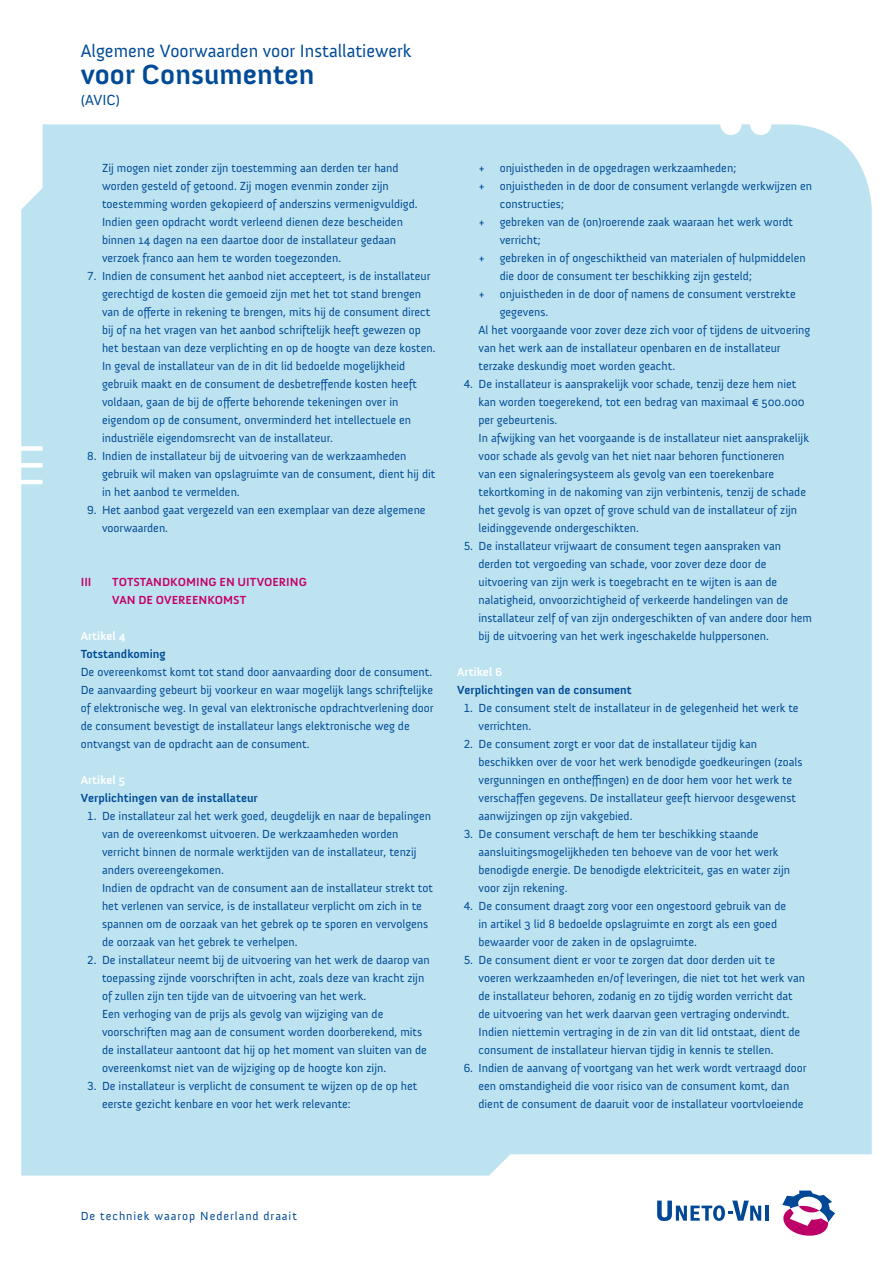
<style>
.page{position:relative;width:893px;height:1263px;background:#fff}
.page>*{position:absolute;margin:0;border:0;box-sizing:border-box;transform-origin:0 0}
.t1{font:700 28.5px "Anivers";color:#004b96}
.t2{font:18.3px "Anivers";color:#004b96}
.t3{font:15px "Anivers";color:#004b96}
.t4{font:12px/18px "Anivers";color:#004b96}
.t5{font:700 12px "Anivers";color:#004b96}
.t6{font:700 12px/18px "Anivers";color:#c50067}
.t7{font:12px "Anivers";letter-spacing:.08em;color:#004b96}
.t8{font:700 12px "Anivers";color:#fff}
</style>
<div class="page">
<div style="left:21px;top:124px;width:851px;height:1051px;background:#bde3f1"></div>
<hr style="left:765px;top:1205px;width:3px;height:16px;background:#004896">
<svg style="left:782px;top:1190px;width:53px;height:46px"></svg>
<svg style="left:657px;top:1200px;width:104px;height:21px"></svg>
<h2 class="t2" style="left:81px;top:41px;width:332px">Algemene Voorwaarden voor Installatiewerk</h2>
<h1 class="t1" style="left:81px;top:58px;width:235px">voor Consumenten</h1>
<p class="t3" style="left:81px;top:91px;width:41px">(AVIC)</p>
<p class="t4" style="left:102px;top:159px;width:317px">Zij mogen niet zonder zijn toestemming aan derden ter hand worden gesteld of getoond. Zij mogen evenmin zonder zijn toestemming worden gekopieerd of anderszins vermenigvuldigd.<br>Indien geen opdracht wordt verleend dienen deze bescheiden binnen 14 dagen na een daartoe door de installateur gedaan verzoek franco aan hem te worden toegezonden.</p>
<p class="t4" style="left:102px;top:267px;width:335px;text-indent:-15px">7. Indien de consument het aanbod niet accepteert, is de installateur gerechtigd de kosten die gemoeid zijn met het tot stand brengen van de offerte in rekening te brengen, mits hij de consument direct bij of na het vragen van het aanbod schriftelijk heeft gewezen op het bestaan van deze verplichting en op de hoogte van deze kosten.<br>In geval de installateur van de in dit lid bedoelde mogelijkheid gebruik maakt en de consument de desbetreffende kosten heeft voldaan, gaan de bij de offerte behorende tekeningen over in eigendom op de consument, onverminderd het intellectuele en industriële eigendomsrecht van de installateur.</p>
<p class="t4" style="left:102px;top:447px;width:335px;text-indent:-15px">8. Indien de installateur bij de uitvoering van de werkzaamheden gebruik wil maken van opslagruimte van de consument, dient hij dit in het aanbod te vermelden.</p>
<p class="t4" style="left:102px;top:501px;width:325px;text-indent:-15px">9. Het aanbod gaat vergezeld van een exemplaar van deze algemene voorwaarden.</p>
<p class="t6" style="left:81px;top:573px;width:12px">III</p>
<p class="t6" style="left:112px;top:573px;width:196px">TOTSTANDKOMING EN UITVOERING<br>VAN DE OVEREENKOMST</p>
<p class="t8" style="left:81px;top:629px;width:46px">Artikel 4</p>
<p class="t5" style="left:81px;top:647px;width:86px">Totstandkoming</p>
<p class="t4" style="left:81px;top:663px;width:354px">De overeenkomst komt tot stand door aanvaarding door de consument.<br>De aanvaarding gebeurt bij voorkeur en waar mogelijk langs schriftelijke of elektronische weg. In geval van elektronische opdrachtverlening door de consument bevestigt de installateur langs elektronische weg de ontvangst van de opdracht aan de consument.</p>
<p class="t8" style="left:81px;top:773px;width:46px">Artikel 5</p>
<p class="t5" style="left:81px;top:791px;width:178px">Verplichtingen van de installateur</p>
<p class="t4" style="left:102px;top:807px;width:332px;text-indent:-15px">1. De installateur zal het werk goed, deugdelijk en naar de bepalingen van de overeenkomst uitvoeren. De werkzaamheden worden verricht binnen de normale werktijden van de installateur, tenzij anders overeengekomen.<br>Indien de opdracht van de consument aan de installateur strekt tot het verlenen van service, is de installateur verplicht om zich in te spannen om de oorzaak van het gebrek op te sporen en vervolgens de oorzaak van het gebrek te verhelpen.</p>
<p class="t4" style="left:102px;top:951px;width:329px;text-indent:-15px">2. De installateur neemt bij de uitvoering van het werk de daarop van toepassing zijnde voorschriften in acht, zoals deze van kracht zijn of zullen zijn ten tijde van de uitvoering van het werk.<br>Een verhoging van de prijs als gevolg van wijziging van de voorschriften mag aan de consument worden doorberekend, mits de installateur aantoont dat hij op het moment van sluiten van de overeenkomst niet van de wijziging op de hoogte kon zijn.</p>
<p class="t4" style="left:102px;top:1077px;width:317px;text-indent:-15px">3. De installateur is verplicht de consument te wijzen op de op het eerste gezicht kenbare en voor het werk relevante:</p>
<p class="t4" style="left:478px;top:159px;width:259px">+ onjuistheden in de opgedragen werkzaamheden;</p>
<p class="t4" style="left:478px;top:177px;width:335px">+ onjuistheden in de door de consument verlangde werkwijzen en</p>
<p class="t4" style="left:500px;top:195px;width:66px">constructies;</p>
<p class="t4" style="left:478px;top:213px;width:316px">+ gebreken van de (on)roerende zaak waaraan het werk wordt</p>
<p class="t4" style="left:500px;top:231px;width:43px">verricht;</p>
<p class="t4" style="left:478px;top:249px;width:329px">+ gebreken in of ongeschiktheid van materialen of hulpmiddelen</p>
<p class="t4" style="left:500px;top:267px;width:254px">die door de consument ter beschikking zijn gesteld;</p>
<p class="t4" style="left:478px;top:285px;width:319px">+ onjuistheden in de door of namens de consument verstrekte</p>
<p class="t4" style="left:500px;top:303px;width:50px">gegevens.</p>
<p class="t4" style="left:478px;top:321px;width:333px">Al het voorgaande voor zover deze zich voor of tijdens de uitvoering</p>
<p class="t4" style="left:478px;top:339px;width:304px">van het werk aan de installateur openbaren en de installateur</p>
<p class="t4" style="left:478px;top:357px;width:198px">terzake deskundig moet worden geacht.</p>
<p class="t4" style="left:478px;top:375px;width:332px;text-indent:-15px">4. De installateur is aansprakelijk voor schade, tenzij deze hem niet kan worden toegerekend, tot een bedrag van maximaal € 500.000 per gebeurtenis.<br>In afwijking van het voorgaande is de installateur niet aansprakelijk voor schade als gevolg van het niet naar behoren functioneren<br>van een signaleringsysteem als gevolg van een toerekenbare tekortkoming in de nakoming van zijn verbintenis, tenzij de schade het gevolg is van opzet of grove schuld van de installateur of zijn leidinggevende ondergeschikten.</p>
<p class="t4" style="left:478px;top:537px;width:335px;text-indent:-15px">5. De installateur vrijwaart de consument tegen aanspraken van derden tot vergoeding van schade, voor zover deze door de uitvoering van zijn werk is toegebracht en te wijten is aan de nalatigheid, onvoorzichtigheid of verkeerde handelingen van de installateur zelf of van zijn ondergeschikten of van andere door hem bij de uitvoering van het werk ingeschakelde hulppersonen.</p>
<p class="t8" style="left:457px;top:665px;width:47px">Artikel 6</p>
<p class="t5" style="left:457px;top:683px;width:176px">Verplichtingen van de consument</p>
<p class="t4" style="left:478px;top:699px;width:322px;text-indent:-15px">1. De consument stelt de installateur in de gelegenheid het werk te verrichten.</p>
<p class="t4" style="left:478px;top:735px;width:326px;text-indent:-15px">2. De consument zorgt er voor dat de installateur tijdig kan beschikken over de voor het werk benodigde goedkeuringen (zoals vergunningen en ontheffingen) en de door hem voor het werk te verschaffen gegevens. De installateur geeft hiervoor desgewenst aanwijzingen op zijn vakgebied.</p>
<p class="t4" style="left:478px;top:825px;width:313px;text-indent:-15px">3. De consument verschaft de hem ter beschikking staande aansluitingsmogelijkheden ten behoeve van de voor het werk benodigde energie. De benodigde elektriciteit, gas en water zijn voor zijn rekening.</p>
<p class="t4" style="left:478px;top:897px;width:309px;text-indent:-15px">4. De consument draagt zorg voor een ongestoord gebruik van de in artikel 3 lid 8 bedoelde opslagruimte en zorgt als een goed bewaarder voor de zaken in de opslagruimte.</p>
<p class="t4" style="left:478px;top:951px;width:328px;text-indent:-15px">5. De consument dient er voor te zorgen dat door derden uit te voeren werkzaamheden en/of leveringen, die niet tot het werk van de installateur behoren, zodanig en zo tijdig worden verricht dat de uitvoering van het werk daarvan geen vertraging ondervindt.<br>Indien niettemin vertraging in de zin van dit lid ontstaat, dient de consument de installateur hiervan tijdig in kennis te stellen.</p>
<p class="t4" style="left:478px;top:1059px;width:330px;text-indent:-15px">6. Indien de aanvang of voortgang van het werk wordt vertraagd door een omstandigheid die voor risico van de consument komt, dan dient de consument de daaruit voor de installateur voortvloeiende</p>
<p class="t7" style="left:81px;top:1210px;width:218px">De techniek waarop Nederland draait</p>
</div>
